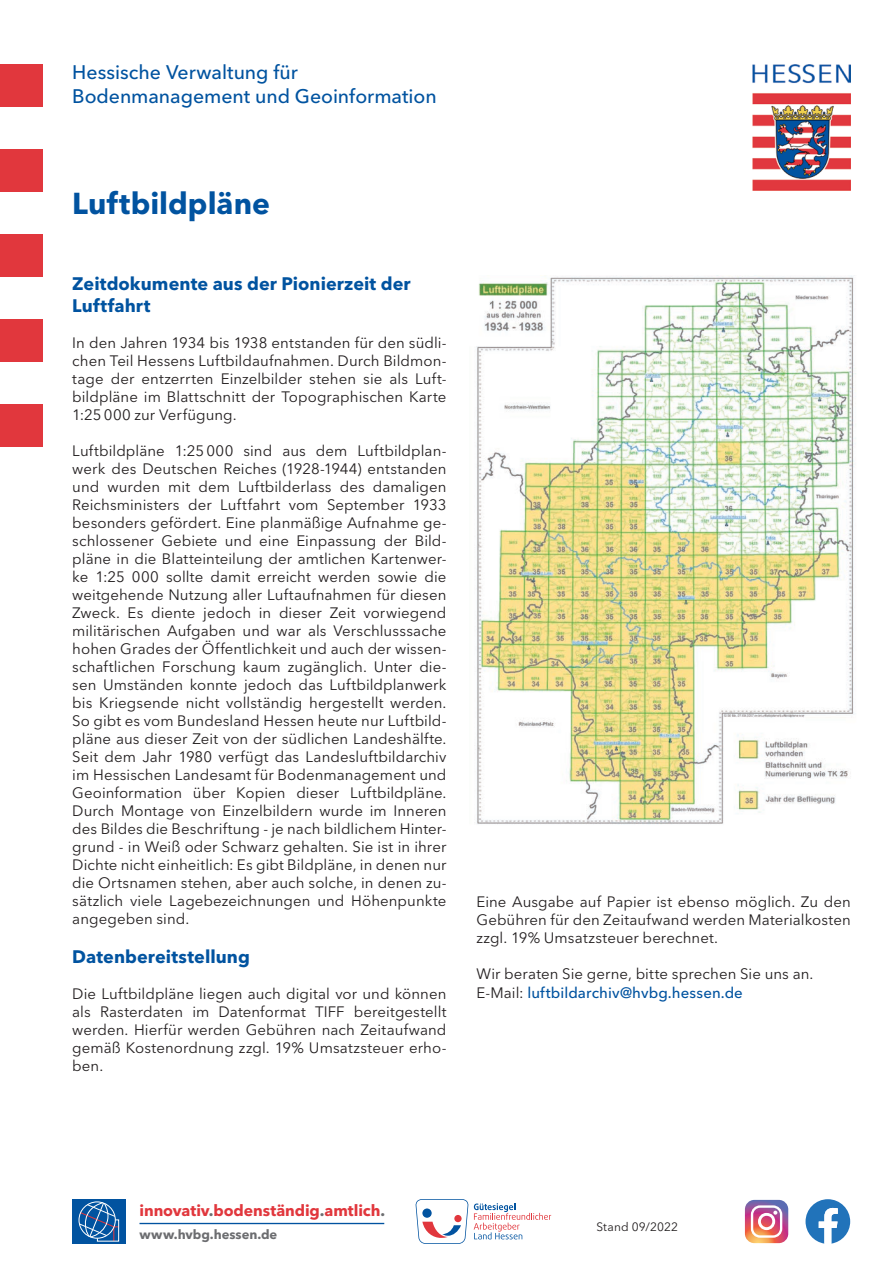
<style>
.page{position:relative;width:893px;height:1263px;background:#fff}
.page>*{position:absolute;margin:0;border:0;box-sizing:border-box;transform-origin:0 0}
.t1{font:700 30px "Avenir Next LT Pro";color:#0153a0}
.t2{font:500 19.5px/24px "Avenir Next LT Pro";letter-spacing:-.005em;color:#0153a0}
.t3{font:700 18px/21.6px "Avenir Next LT Pro";letter-spacing:.005em;color:#0153a0}
.t4{font:700 15.75px "Avenir Next LT Pro";letter-spacing:-.005em;color:#e1373d}
.t5{font:15px/18px "Avenir Next LT Pro";letter-spacing:.005em;color:#231f20;text-align:justify}
.t6{font:700 13.05px "Avenir Next LT Pro";letter-spacing:-.005em;color:#6c6d70}
.t7{font:12px "Avenir Next LT Pro";letter-spacing:.01em;color:#231f20}
.s1{font-weight:500;color:#0153a0}
.s2{color:#6c6d70}
</style>
<div class="page">
<img style="left:753px;top:64px;width:97px;height:127px">
<img style="left:476px;top:275px;width:380px;height:550px">
<hr style="left:139px;top:1223px;width:245px;height:1px;background:#0153a0">
<div style="left:72px;top:1199px;width:54px;height:45px;background:#0153a0"></div>
<div style="left:79px;top:1201px;width:37px;height:37px;border:1px solid #fff;border-radius:50%"></div>
<svg style="left:78px;top:1202px;width:41px;height:40px"></svg>
<svg style="left:805px;top:1199px;width:45px;height:45px"></svg>
<svg style="left:745px;top:1200px;width:43px;height:43px"></svg>
<svg style="left:416px;top:1199px;width:52px;height:45px"></svg>
<svg style="left:474px;top:1203px;width:77px;height:36px"></svg>
<div style="left:0;top:64px;width:43px;height:42px;background:#e1373d"></div>
<div style="left:0;top:149px;width:43px;height:42px;background:#e1373d"></div>
<div style="left:0;top:234px;width:43px;height:42px;background:#e1373d"></div>
<div style="left:0;top:319px;width:43px;height:42px;background:#e1373d"></div>
<div style="left:0;top:404px;width:43px;height:42px;background:#e1373d"></div>
<h2 class="t2" style="left:72px;top:60px;width:366px">Hessische Verwaltung für<br>Bodenmanagement und Geoinformation</h2>
<h1 class="t1" style="left:72px;top:185px;width:199px">Luftbildpläne</h1>
<p class="t3" style="left:72px;top:273px;width:340px">Zeitdokumente aus der Pionierzeit der<br>Luftfahrt</p>
<p class="t5" style="left:72px;top:333px;width:376px">In den Jahren 1934 bis 1938 entstanden für den südli&shy;chen Teil Hessens Luftbildaufnahmen. Durch Bildmon&shy;tage der entzerrten Einzelbilder stehen sie als Luft&shy;bildpläne im Blattschnitt der Topographischen Karte 1:25 000 zur Verfügung.</p>
<p class="t5" style="left:72px;top:441px;width:376px">Luftbildpläne 1:25 000 sind aus dem Luftbildplan&shy;werk des Deutschen Reiches (1928-1944) entstanden und wurden mit dem Luftbilderlass des damaligen Reichsministers der Luftfahrt vom September 1933 besonders gefördert. Eine planmäßige Aufnahme ge&shy;schlossener Gebiete und eine Einpassung der Bild&shy;pläne in die Blatteinteilung der amtlichen Kartenwer&shy;ke 1:25 000 sollte damit erreicht werden sowie die weitgehende Nutzung aller Luftaufnahmen für diesen Zweck. Es diente jedoch in dieser Zeit vorwiegend militärischen Aufgaben und war als Verschlusssache hohen Grades der Öffentlichkeit und auch der wissen&shy;schaftlichen Forschung kaum zugänglich. Unter die&shy;sen Umständen konnte jedoch das Luftbildplanwerk bis Kriegsende nicht vollständig hergestellt werden.<br>So gibt es vom Bundesland Hessen heute nur Luftbild&shy;pläne aus dieser Zeit von der südlichen Landeshälfte.<br>Seit dem Jahr 1980 verfügt das Landesluftbildarchiv im Hessischen Landesamt für Bodenmanagement und Geoinformation über Kopien dieser Luftbildpläne.<br>Durch Montage von Einzelbildern wurde im Inneren des Bildes die Beschriftung - je nach bildlichem Hinter&shy;grund - in Weiß oder Schwarz gehalten. Sie ist in ihrer Dichte nicht einheitlich: Es gibt Bildpläne, in denen nur die Ortsnamen stehen, aber auch solche, in denen zu&shy;sätzlich viele Lagebezeichnungen und Höhenpunkte angegeben sind.</p>
<p class="t3" style="left:72px;top:946px;width:179px">Datenbereitstellung</p>
<p class="t5" style="left:72px;top:985px;width:376px">Die Luftbildpläne liegen auch digital vor und können als Rasterdaten im Datenformat TIFF bereitgestellt werden. Hierfür werden Gebühren nach Zeitaufwand gemäß Kostenordnung zzgl. 19% Umsatzsteuer erho&shy;ben.</p>
<p class="t5" style="left:476px;top:893px;width:376px">Eine Ausgabe auf Papier ist ebenso möglich. Zu den Gebühren für den Zeitaufwand werden Materialkosten zzgl. 19% Umsatzsteuer berechnet.</p>
<p class="t5" style="left:476px;top:965px;width:338px">Wir beraten Sie gerne, bitte sprechen Sie uns an.<br>E-Mail: <span class="s1">luftbildarchiv@hvbg.hessen.de</span></p>
<p class="t4" style="left:139px;top:1201px;width:247px">innovativ<span class="s2">.</span>bodenständig<span class="s2">.</span>amtlich<span class="s2">.</span></p>
<p class="t6" style="left:139px;top:1226px;width:139px">www.hvbg.hessen.de</p>
<p class="t7" style="left:596px;top:1219px;width:83px">Stand 09/2022</p>
</div>
